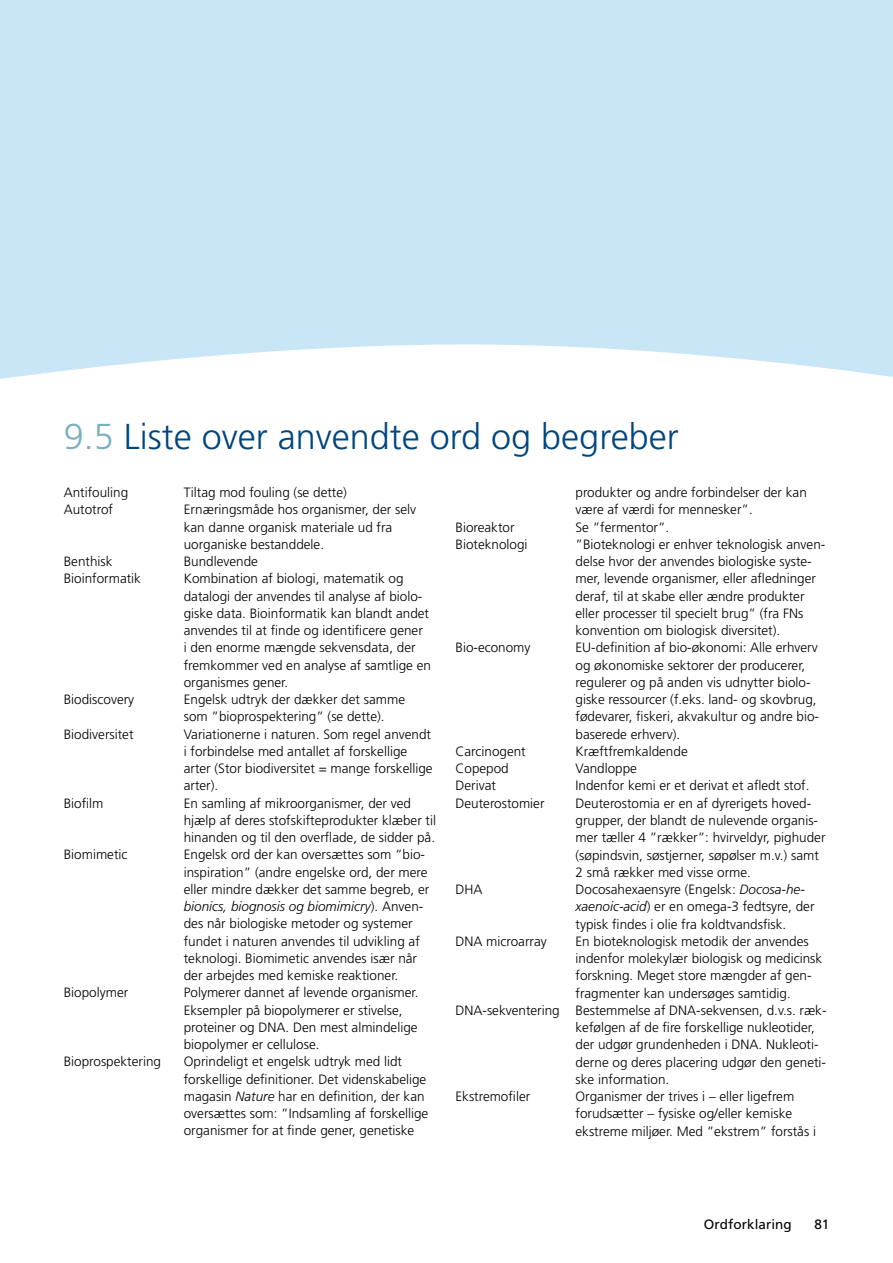
<style>
.page{position:relative;width:893px;height:1263px;background:#fff}
.page>*{position:absolute;margin:0;border:0;box-sizing:border-box;transform-origin:0 0}
.t1{font:300 36px "Frutiger LT Std";color:#00457d}
.t2{font:300 13.5px/17.2px "Frutiger LT Std";color:#000}
.t3{font:13.5px "Frutiger LT Std";letter-spacing:.005em;color:#000}
.s1{color:#79b0c3}
.s2{font-style:italic}
</style>
<div class="page">
<div style="left:0;top:0;width:893px;height:559px;background:#c9e6f6"></div>
<div style="left:0;top:344px;width:893px;height:215px;background:#fff"></div>
<h1 class="t1" style="left:64px;top:416px;width:616px"><span class="s1">9.5</span> Liste over anvendte ord og begreber</h1>
<p class="t2" style="left:64px;top:484px;width:66px">Antifouling</p>
<p class="t2" style="left:184px;top:484px;width:165px">Tiltag mod fouling (se dette)</p>
<p class="t2" style="left:64px;top:501px;width:51px">Autotrof</p>
<p class="t2" style="left:184px;top:501px;width:234px">Ernæringsmåde hos organismer, der selv kan danne organisk materiale ud fra uorganiske bestanddele.</p>
<p class="t2" style="left:64px;top:553px;width:50px">Benthisk</p>
<p class="t2" style="left:184px;top:553px;width:76px">Bundlevende</p>
<p class="t2" style="left:64px;top:570px;width:79px">Bioinformatik</p>
<p class="t2" style="left:184px;top:570px;width:249px">Kombination af biologi, matematik og datalogi der anvendes til analyse af biolo&shy;giske data. Bioinformatik kan blandt andet anvendes til at finde og identificere gener<br>i den enorme mængde sekvensdata, der fremkommer ved en analyse af samtlige en organismes gener.</p>
<p class="t2" style="left:64px;top:691px;width:72px">Biodiscovery</p>
<p class="t2" style="left:184px;top:691px;width:223px">Engelsk udtryk der dækker det samme som ”bioprospektering” (se dette).</p>
<p class="t2" style="left:64px;top:725px;width:71px">Biodiversitet</p>
<p class="t2" style="left:184px;top:725px;width:250px">Variationerne i naturen. Som regel anvendt i forbindelse med antallet af forskellige arter (Stor biodiversitet = mange forskellige arter).</p>
<p class="t2" style="left:64px;top:794px;width:41px">Biofilm</p>
<p class="t2" style="left:184px;top:794px;width:254px">En samling af mikroorganismer, der ved hjælp af deres stofskifteprodukter klæber til hinanden og til den overflade, de sidder på.</p>
<p class="t2" style="left:64px;top:846px;width:65px">Biomimetic</p>
<p class="t2" style="left:184px;top:846px;width:247px">Engelsk ord der kan oversættes som “bio&shy;inspiration” (andre engelske ord, der mere eller mindre dækker det samme begreb, er <span class="s2">bionics, biognosis og biomimicry</span>). Anven&shy;des når biologiske metoder og systemer fundet i naturen anvendes til udvikling af teknologi. Biomimetic anvendes især når der arbejdes med kemiske reaktioner.</p>
<p class="t2" style="left:64px;top:984px;width:66px">Biopolymer</p>
<p class="t2" style="left:184px;top:984px;width:236px">Polymerer dannet af levende organismer.<br>Eksempler på biopolymerer er stivelse, proteiner og DNA. Den mest almindelige biopolymer er cellulose.</p>
<p class="t2" style="left:64px;top:1053px;width:99px">Bioprospektering</p>
<p class="t2" style="left:184px;top:1053px;width:246px">Oprindeligt et engelsk udtryk med lidt forskellige definitioner. Det videnskabelige magasin <span class="s2">Nature</span> har en definition, der kan oversættes som: ”Indsamling af forskellige organismer for at finde gener, genetiske</p>
<p class="t2" style="left:575px;top:484px;width:233px">produkter og andre forbindelser der kan være af værdi for mennesker”.</p>
<p class="t2" style="left:455px;top:519px;width:61px">Bioreaktor</p>
<p class="t2" style="left:575px;top:519px;width:95px">Se ”fermentor”.</p>
<p class="t2" style="left:455px;top:536px;width:74px">Bioteknologi</p>
<p class="t2" style="left:575px;top:536px;width:251px">”Bioteknologi er enhver teknologisk anven&shy;delse hvor der anvendes biologiske syste&shy;mer, levende organismer, eller afledninger deraf, til at skabe eller ændre produkter eller processer til specielt brug” (fra FNs konvention om biologisk diversitet).</p>
<p class="t2" style="left:455px;top:639px;width:77px">Bio-economy</p>
<p class="t2" style="left:575px;top:639px;width:245px">EU-definition af bio-økonomi: Alle erhverv og økonomiske sektorer der producerer, regulerer og på anden vis udnytter biolo&shy;giske ressourcer (f.eks. land- og skovbrug, fødevarer, fiskeri, akvakultur og andre bio&shy;baserede erhverv).</p>
<p class="t2" style="left:455px;top:743px;width:72px">Carcinogent</p>
<p class="t2" style="left:575px;top:743px;width:114px">Kræftfremkaldende</p>
<p class="t2" style="left:455px;top:760px;width:55px">Copepod</p>
<p class="t2" style="left:575px;top:760px;width:63px">Vandloppe</p>
<p class="t2" style="left:455px;top:777px;width:42px">Derivat</p>
<p class="t2" style="left:575px;top:777px;width:236px">Indenfor kemi er et derivat et afledt stof.</p>
<p class="t2" style="left:455px;top:795px;width:91px">Deuterostomier</p>
<p class="t2" style="left:575px;top:795px;width:252px">Deuterostomia er en af dyrerigets hoved&shy;grupper, der blandt de nulevende organis&shy;mer tæller 4 ”rækker”: hvirveldyr, pighuder (søpindsvin, søstjerner, søpølser m.v.) samt 2 små rækker med visse orme.</p>
<p class="t2" style="left:455px;top:881px;width:29px">DHA</p>
<p class="t2" style="left:575px;top:881px;width:241px">Docosahexaensyre (Engelsk: <span class="s2">Docosa-he&shy;xaenoic-acid</span>) er en omega-3 fedtsyre, der typisk findes i olie fra koldtvandsfisk.</p>
<p class="t2" style="left:455px;top:933px;width:93px">DNA microarray</p>
<p class="t2" style="left:575px;top:933px;width:235px">En bioteknologisk metodik der anvendes</p>
<p class="t2" style="left:575px;top:950px;width:248px">indenfor molekylær biologisk og medicinsk</p>
<p class="t2" style="left:575px;top:967px;width:238px">forskning. Meget store mængder af gen-</p>
<p class="t2" style="left:575px;top:984px;width:217px">fragmenter kan undersøges samtidig.</p>
<p class="t2" style="left:455px;top:1002px;width:373px">DNA-sekventering Bestemmelse af DNA-sekvensen, d.v.s. ræk-</p>
<p class="t2" style="left:575px;top:1019px;width:241px">kefølgen af de fire forskellige nukleotider,</p>
<p class="t2" style="left:575px;top:1036px;width:245px">der udgør grundenheden i DNA. Nukleoti-</p>
<p class="t2" style="left:575px;top:1053px;width:252px">derne og deres placering udgør den geneti-</p>
<p class="t2" style="left:575px;top:1071px;width:95px">ske information.</p>
<p class="t2" style="left:455px;top:1088px;width:76px">Ekstremofiler</p>
<p class="t2" style="left:575px;top:1088px;width:242px">Organismer der trives i – eller ligefrem forudsætter – fysiske og/eller kemiske ekstreme miljøer. Med ”ekstrem” forstås i</p>
<p class="t3" style="left:704px;top:1216px;width:89px">Ordforklaring</p>
<p class="t3" style="left:814px;top:1216px;width:16px">81</p>
</div>
